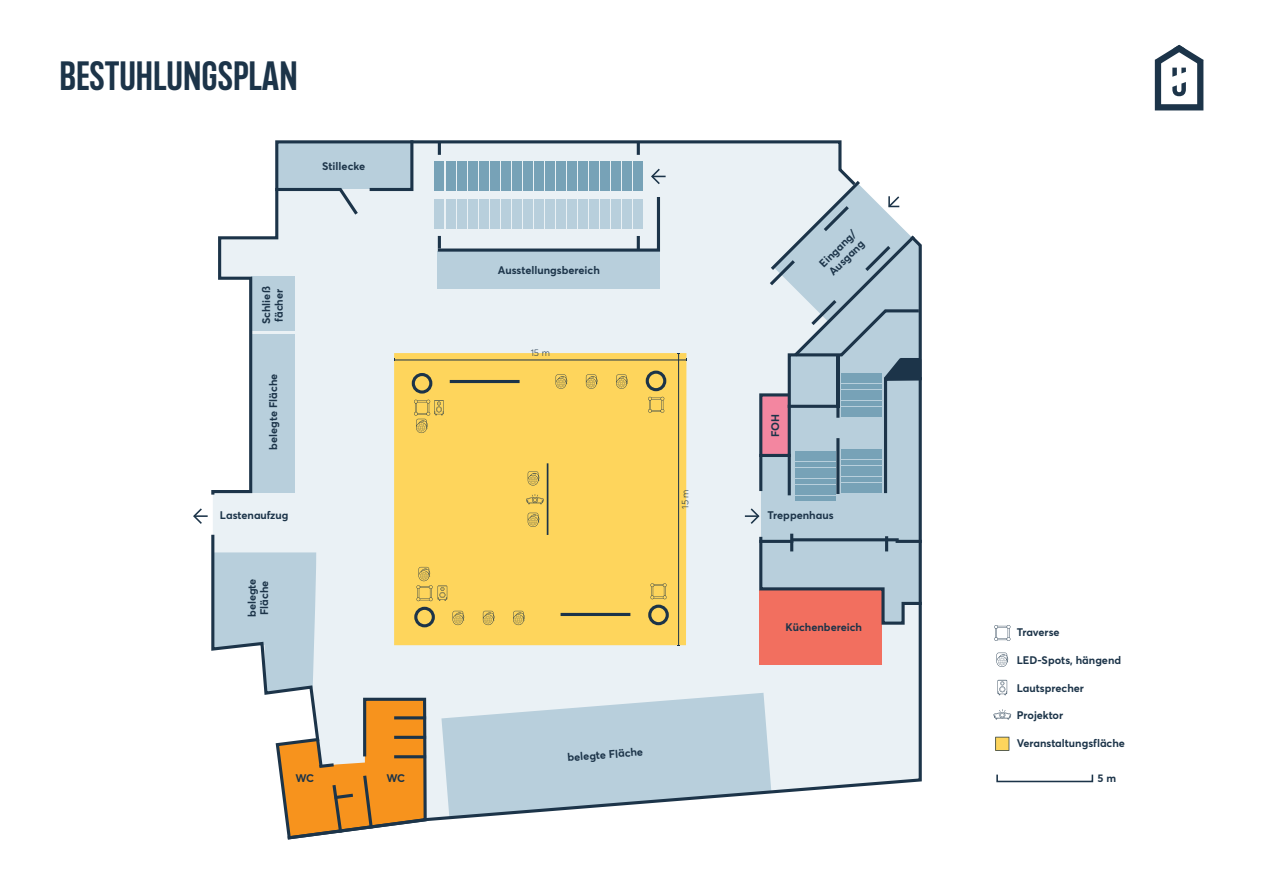
<style>
.page{position:relative;width:1263px;height:893px;background:#fff}
.page>*{position:absolute;margin:0;border:0;box-sizing:border-box;transform-origin:0 0}
.t1{font:700 40.95px "Trave";color:#1c3449}
.t2{font:700 10.95px/12.5px "Averta";color:#1c3449}
.t3{font:300 9.3px "Averta";color:#1c3449}
</style>
<div class="page">
<svg style="left:1155px;top:45px;width:48px;height:65px"></svg>
<svg style="left:211px;top:140px;width:641px;height:356px"></svg>
<svg style="left:274px;top:233px;width:648px;height:300px;background:#e8e1bc"></svg>
<svg style="left:368px;top:140px;width:47px;height:53px;background:#a1b7c4"></svg>
<svg style="left:274px;top:186px;width:86px;height:31px;background:#c9d3da"></svg>
<svg style="left:438px;top:144px;width:3px;height:9px"></svg>
<svg style="left:637px;top:144px;width:3px;height:9px"></svg>
<svg style="left:436px;top:195px;width:226px;height:58px;background:#c4d4dd"></svg>
<hr style="left:547px;top:464px;width:1px;height:70px;background:#1c3449">
<svg style="left:648px;top:397px;width:16px;height:16px"></svg>
<svg style="left:650px;top:168px;width:15px;height:17px"></svg>
<svg style="left:758px;top:179px;width:164px;height:316px;background:#b3c3d0"></svg>
<svg style="left:526px;top:494px;width:18px;height:10px"></svg>
<svg style="left:193px;top:508px;width:14px;height:16px"></svg>
<svg style="left:746px;top:507px;width:15px;height:18px"></svg>
<svg style="left:414px;top:400px;width:30px;height:33px"></svg>
<svg style="left:556px;top:374px;width:11px;height:15px"></svg>
<svg style="left:586px;top:374px;width:11px;height:15px"></svg>
<svg style="left:616px;top:374px;width:12px;height:15px"></svg>
<svg style="left:528px;top:471px;width:11px;height:14px"></svg>
<svg style="left:528px;top:513px;width:11px;height:14px"></svg>
<hr style="left:394px;top:360px;width:292px;height:1px;background:#1c3449">
<hr style="left:678px;top:353px;width:1px;height:292px;background:#1c3449">
<svg style="left:211px;top:533px;width:711px;height:307px"></svg>
<div style="left:996px;top:774px;width:97px;height:8px;border:2px solid #1c3449"></div>
<svg style="left:995px;top:737px;width:14px;height:14px"></svg>
<svg style="left:994px;top:625px;width:16px;height:16px"></svg>
<svg style="left:997px;top:680px;width:10px;height:15px"></svg>
<svg style="left:993px;top:709px;width:18px;height:10px"></svg>
<svg style="left:996px;top:653px;width:12px;height:14px"></svg>
<h1 class="t1" style="left:60px;top:54px;width:240px">BESTUHLUNGSPLAN</h1>
<p class="t2" style="left:322px;top:160px;width:45px">Stillecke</p>
<p class="t2" style="left:260px;top:324px;width:39px;rotate:-90deg">Schließ fächer</p>
<p class="t2" style="left:267px;top:449px;width:77px;rotate:-90deg">belegte Fläche</p>
<p class="t2" style="left:498px;top:264px;width:103px">Ausstellungsbereich</p>
<p class="t3" style="left:531px;top:346px;width:21px">15 m</p>
<p class="t3" style="left:680px;top:509px;width:21px;rotate:-90deg">15 m</p>
<p class="t2" style="left:817px;top:261px;width:49px;rotate:-45deg">Eingang/<br>Ausgang</p>
<p class="t2" style="left:769px;top:437px;width:25px;rotate:-90deg">FOH</p>
<p class="t2" style="left:220px;top:509px;width:70px">Lastenaufzug</p>
<p class="t2" style="left:767px;top:509px;width:68px">Treppenhaus</p>
<p class="t2" style="left:245px;top:617px;width:40px;rotate:-90deg">belegte<br>Fläche</p>
<p class="t2" style="left:295px;top:772px;width:20px">WC</p>
<p class="t2" style="left:386px;top:772px;width:20px">WC</p>
<p class="t2" style="left:567px;top:751px;width:77px;rotate:-5deg">belegte Fläche</p>
<p class="t2" style="left:786px;top:621px;width:78px">Küchenbereich</p>
<p class="t2" style="left:1017px;top:626px;width:44px">Traverse</p>
<p class="t2" style="left:1017px;top:654px;width:106px">LED-Spots, hängend</p>
<p class="t2" style="left:1017px;top:681px;width:69px">Lautsprecher</p>
<p class="t2" style="left:1017px;top:709px;width:48px">Projektor</p>
<p class="t2" style="left:1017px;top:737px;width:110px">Veranstaltungsfläche</p>
<p class="t2" style="left:1097px;top:772px;width:20px">5 m</p>
</div>
